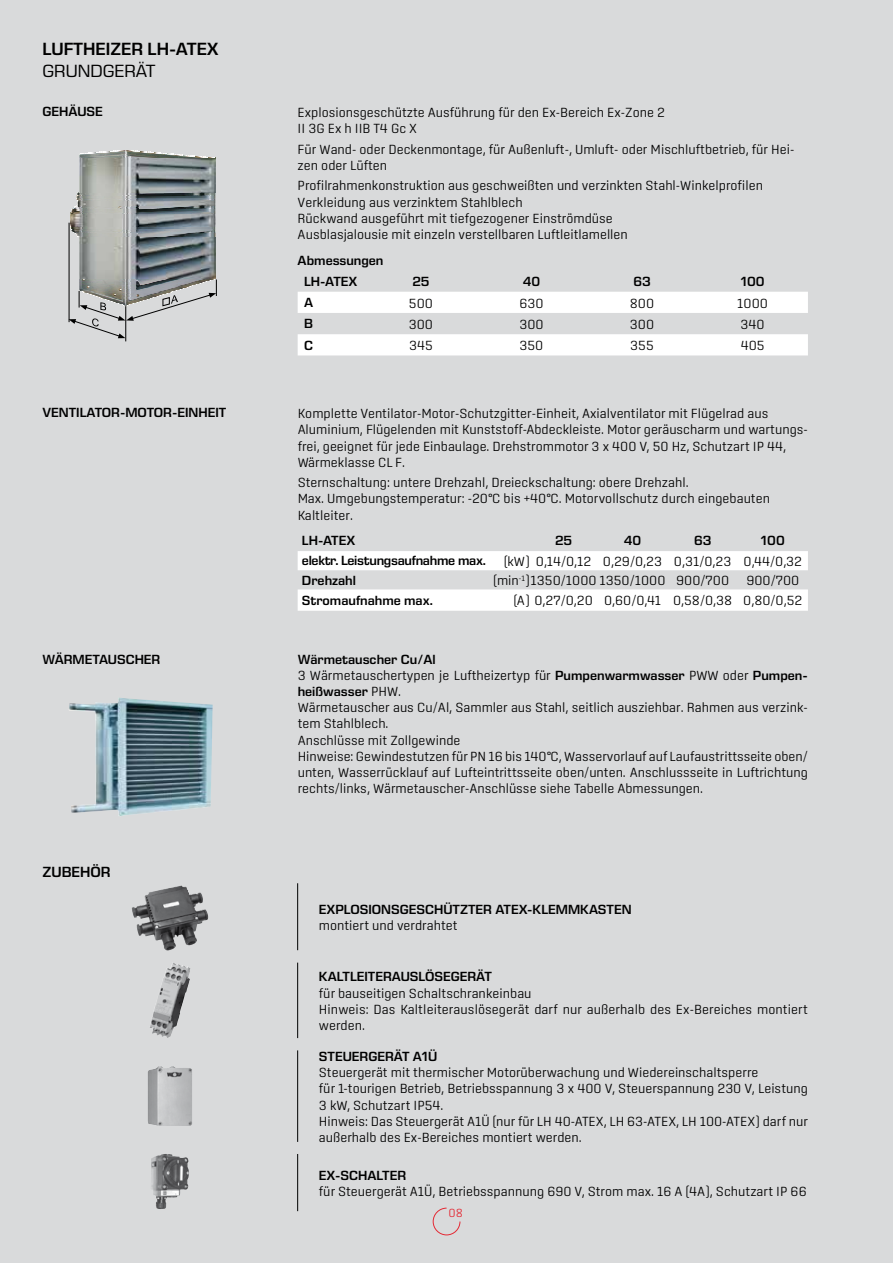
<style>
.page{position:relative;width:893px;height:1263px;background:#d9dadb}
.page>*{position:absolute;margin:0;border:0;box-sizing:border-box;transform-origin:0 0}
.t1{font:600 18px "Eurostile Next LT Pro";color:#000}
.t2{font:18px "Eurostile Next LT Pro";color:#000}
.t3{font:600 15px "Eurostile Next LT Pro";color:#000}
.t4{font:300 13.5px/16.2px "Center";color:#000}
.t5{font:600 13.5px/21.3px "Eurostile Next LT Pro";color:#000}
.t6{font:600 13.5px "Eurostile Next LT Pro";letter-spacing:-.02em;color:#000}
.t7{font:300 12px "Center";color:#e42934}
.s1{font-family:"Eurostile Next LT Pro";font-weight:600}
.s2{font-family:"Center";font-weight:300}
</style>
<div class="page">
<svg style="left:432px;top:1207px;width:29px;height:29px"></svg>
<img style="left:69px;top:698px;width:144px;height:118px">
<svg style="left:298px;top:551px;width:510px;height:60px"></svg>
<svg style="left:298px;top:292px;width:510px;height:63px"></svg>
<img style="left:80px;top:237px;width:135px;height:42px">
<img style="left:75px;top:233px;width:140px;height:4px">
<img style="left:70px;top:211px;width:145px;height:22px">
<img style="left:72px;top:207px;width:143px;height:4px">
<img style="left:74px;top:207px;width:141px;height:1px">
<img style="left:76px;top:194px;width:139px;height:13px">
<img style="left:78px;top:192px;width:137px;height:3px">
<img style="left:80px;top:157px;width:135px;height:35px">
<img style="left:80px;top:157px;width:125px;height:1px">
<img style="left:80px;top:156px;width:113px;height:1px">
<img style="left:80px;top:155px;width:102px;height:1px">
<img style="left:80px;top:154px;width:94px;height:1px">
<img style="left:88px;top:153px;width:73px;height:1px">
<img style="left:104px;top:152px;width:42px;height:1px">
<svg style="left:111px;top:151px;width:29px;height:1px"></svg>
<hr style="left:125px;top:306px;width:1px;height:35px;background:#000">
<hr style="left:69px;top:223px;width:1px;height:99px;background:#000">
<svg style="left:69px;top:279px;width:148px;height:59px"></svg>
<hr style="left:297px;top:883px;width:1px;height:67px;background:#000">
<hr style="left:297px;top:962px;width:1px;height:76px;background:#000">
<hr style="left:297px;top:1050px;width:1px;height:92px;background:#000">
<hr style="left:297px;top:1154px;width:1px;height:57px;background:#000">
<img style="left:132px;top:886px;width:76px;height:64px">
<img style="left:150px;top:963px;width:40px;height:75px">
<img style="left:148px;top:1066px;width:44px;height:60px">
<img style="left:151px;top:1154px;width:38px;height:55px">
<h1 class="t1" style="left:43px;top:39px;width:178px">LUFTHEIZER LH-ATEX</h1>
<h1 class="t2" style="left:43px;top:61px;width:115px">GRUNDGERÄT</h1>
<p class="t5" style="left:43px;top:101px;width:62px">GEHÄUSE</p>
<p class="t4" style="left:298px;top:104px;width:369px">Explosionsgeschützte Ausführung für den Ex-Bereich Ex-Zone 2<br>II 3G Ex h IIB T4 Gc X</p>
<p class="t4" style="left:298px;top:141px;width:498px">Für Wand- oder Deckenmontage, für Außenluft-, Umluft- oder Mischluftbetrieb, für Hei&shy;zen oder Lüften</p>
<p class="t4" style="left:298px;top:177px;width:467px">Profilrahmenkonstruktion aus geschweißten und verzinkten Stahl-Winkelprofilen Verkleidung aus verzinktem Stahlblech<br>Rückwand ausgeführt mit tiefgezogener Einströmdüse<br>Ausblasjalousie mit einzeln verstellbaren Luftleitlamellen</p>
<p class="t5" style="left:304px;top:249px;width:81px;text-indent:-6px">Abmessungen<br>LH-ATEX</p>
<p class="t5" style="left:412px;top:271px;width:19px">25</p>
<p class="t5" style="left:523px;top:271px;width:19px">40</p>
<p class="t5" style="left:633px;top:271px;width:19px">63</p>
<p class="t5" style="left:741px;top:271px;width:25px">100</p>
<p class="t5" style="left:304px;top:292px;width:11px">A</p>
<p class="t4" style="left:409px;top:295px;width:26px">500</p>
<p class="t4" style="left:519px;top:295px;width:26px">630</p>
<p class="t4" style="left:630px;top:295px;width:26px">800</p>
<p class="t4" style="left:737px;top:295px;width:32px">1000</p>
<p class="t5" style="left:304px;top:313px;width:10px">B</p>
<p class="t4" style="left:409px;top:316px;width:26px">300</p>
<p class="t4" style="left:519px;top:316px;width:26px">300</p>
<p class="t4" style="left:630px;top:316px;width:26px">300</p>
<p class="t4" style="left:741px;top:316px;width:26px">340</p>
<p class="t5" style="left:304px;top:334px;width:10px">C</p>
<p class="t4" style="left:409px;top:337px;width:25px">345</p>
<p class="t4" style="left:520px;top:337px;width:25px">350</p>
<p class="t4" style="left:630px;top:337px;width:25px">355</p>
<p class="t4" style="left:741px;top:337px;width:25px">405</p>
<p class="t5" style="left:43px;top:402px;width:185px">VENTILATOR-MOTOR-EINHEIT</p>
<p class="t4" style="left:298px;top:405px;width:512px">Komplette Ventilator-Motor-Schutzgitter-Einheit, Axialventilator mit Flügelrad aus Aluminium, Flügelenden mit Kunststoff-Abdeckleiste. Motor geräuscharm und wartungs&shy;frei, geeignet für jede Einbaulage. Drehstrommotor 3 x 400 V, 50 Hz, Schutzart IP 44, Wärmeklasse CL F.</p>
<p class="t4" style="left:298px;top:474px;width:474px">Sternschaltung: untere Drehzahl, Dreieckschaltung: obere Drehzahl.<br>Max. Umgebungstemperatur: -20°C bis +40°C. Motorvollschutz durch eingebauten<br>Kaltleiter.</p>
<p class="t5" style="left:302px;top:530px;width:55px">LH-ATEX</p>
<p class="t5" style="left:555px;top:530px;width:19px">25</p>
<p class="t5" style="left:624px;top:530px;width:19px">40</p>
<p class="t5" style="left:694px;top:530px;width:19px">63</p>
<p class="t5" style="left:761px;top:530px;width:25px">100</p>
<p class="t6" style="left:302px;top:553px;width:186px">elektr. Leistungsaufnahme max.</p>
<p class="t4" style="left:504px;top:553px;width:300px">(kW) 0,14/0,12 0,29/0,23 0,31/0,23 0,44/0,32</p>
<p class="t5" style="left:302px;top:569px;width:56px">Drehzahl</p>
<p class="t4" style="left:493px;top:572px;width:237px">(min<sup>-1</sup>)1350/1000 1350/1000 900/700</p>
<p class="t4" style="left:746px;top:572px;width:54px">900/700</p>
<p class="t5" style="left:302px;top:590px;width:132px">Stromaufnahme max.</p>
<p class="t4" style="left:513px;top:592px;width:290px">(A) 0,27/0,20 0,60/0,41 0,58/0,38 0,80/0,52</p>
<p class="t5" style="left:43px;top:648px;width:119px">WÄRMETAUSCHER</p>
<p class="t5" style="left:298px;top:648px;width:139px">Wärmetauscher Cu/Al</p>
<p class="t4" style="left:298px;top:667px;width:512px">3 Wärmetauschertypen je Luftheizertyp für <span class="s1">Pumpenwarmwasser</span> PWW oder <span class="s1">Pumpen-</span></p>
<p class="t5" style="left:298px;top:681px;width:105px">heißwasser <span class="s2">PHW.</span></p>
<p class="t4" style="left:298px;top:699px;width:512px">Wärmetauscher aus Cu/Al, Sammler aus Stahl, seitlich ausziehbar. Rahmen aus verzink&shy;tem Stahlblech.<br>Anschlüsse mit Zollgewinde<br>Hinweise: Gewindestutzen für PN 16 bis 140°C, Wasservorlauf auf Laufaustrittsseite oben/ unten, Wasserrücklauf auf Lufteintrittsseite oben/unten. Anschlussseite in Luftrichtung rechts/links, Wärmetauscher-Anschlüsse siehe Tabelle Abmessungen.</p>
<p class="t3" style="left:43px;top:864px;width:70px">ZUBEHÖR</p>
<p class="t5" style="left:319px;top:899px;width:314px">EXPLOSIONSGESCHÜTZTER ATEX-KLEMMKASTEN</p>
<p class="t4" style="left:319px;top:917px;width:140px">montiert und verdrahtet</p>
<p class="t5" style="left:319px;top:966px;width:174px">KALTLEITERAUSLÖSEGERÄT</p>
<p class="t4" style="left:319px;top:985px;width:490px">für bauseitigen Schaltschrankeinbau<br>Hinweis: Das Kaltleiterauslösegerät darf nur außerhalb des Ex-Bereiches montiert werden.</p>
<p class="t5" style="left:319px;top:1046px;width:120px">STEUERGERÄT A1Ü</p>
<p class="t4" style="left:319px;top:1064px;width:491px">Steuergerät mit thermischer Motorüberwachung und Wiedereinschaltsperre<br>für 1-tourigen Betrieb, Betriebsspannung 3 x 400 V, Steuerspannung 230 V, Leistung 3 kW, Schutzart IP54.<br>Hinweis: Das Steuergerät A1Ü (nur für LH 40-ATEX, LH 63-ATEX, LH 100-ATEX) darf nur außerhalb des Ex-Bereiches montiert werden.</p>
<p class="t5" style="left:319px;top:1165px;width:89px">EX-SCHALTER</p>
<p class="t4" style="left:319px;top:1183px;width:489px">für Steuergerät A1Ü, Betriebsspannung 690 V, Strom max. 16 A (4A), Schutzart IP 66</p>
<p class="t7" style="left:449px;top:1206px;width:16px">08</p>
</div>
